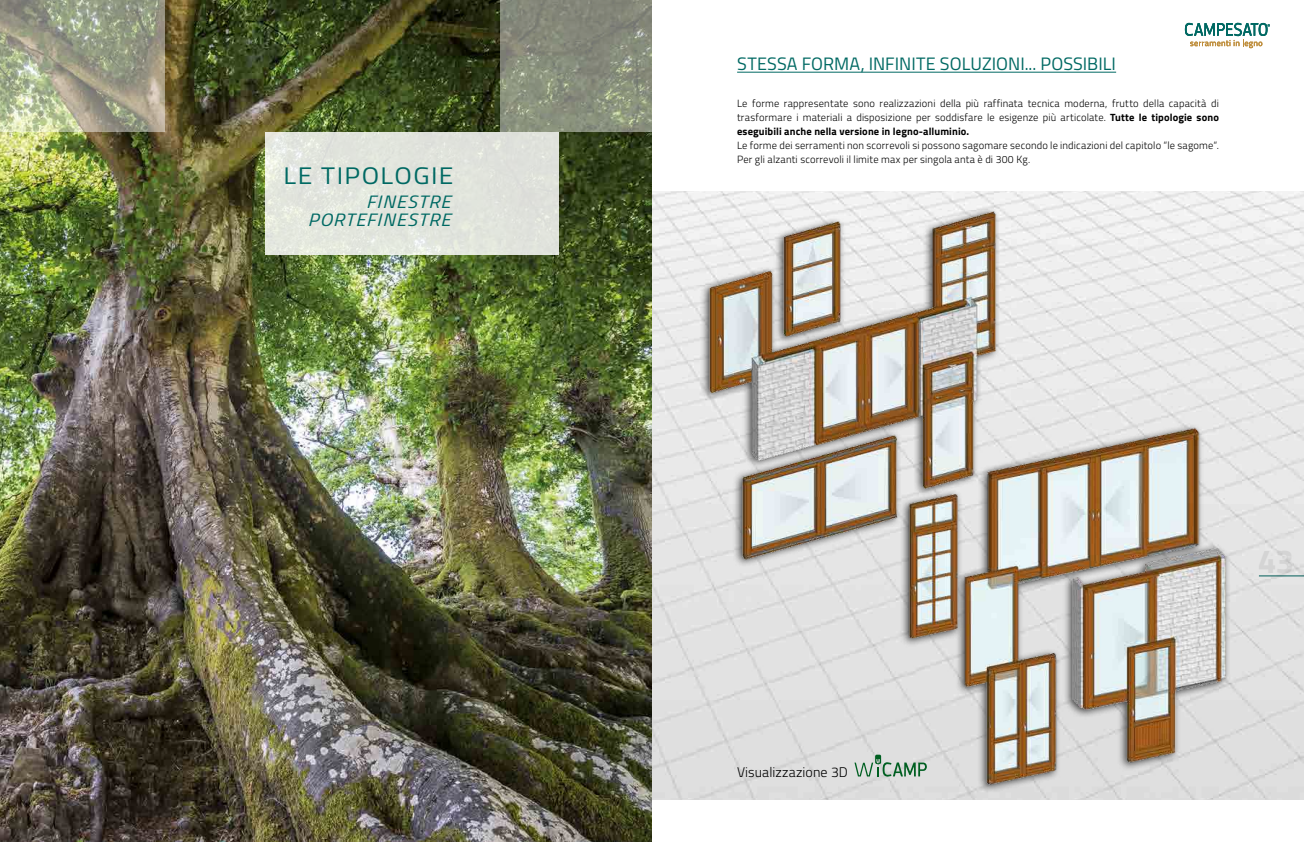
<style>
.page{position:relative;width:1304px;height:842px;background:#fff}
.page>*{position:absolute;margin:0;border:0;box-sizing:border-box;transform-origin:0 0}
.t1{font:24px "Titillium";letter-spacing:.05em;color:#006963;scale:1.1 1}
.t2{font:18px "Titillium";letter-spacing:.005em;color:#006963}
.t3{font:italic 18px/18px "Titillium";letter-spacing:.055em;color:#006963;text-align:right;scale:1.1 1}
.t4{font:300 14px "Titillium";letter-spacing:.005em;color:#000}
.t5{font:300 10.5px/14px "Titillium";letter-spacing:.015em;color:#000;text-align:justify}
.s1{font-weight:700}
</style>
<div class="page">
<img style="left:652px;top:191px;width:652px;height:608px">
<svg style="left:1185px;top:23px;width:85px;height:25px"></svg>
<img style="left:660px;top:191px;width:354px;height:390px">
<img style="left:894px;top:417px;width:410px;height:383px">
<hr style="left:737px;top:72px;width:379px;height:1px;background:#006963">
<img style="left:0;top:0;width:652px;height:842px">
<div style="left:265px;top:132px;width:293px;height:123px;background:#e1e4dd"></div>
<svg style="left:0;top:0;width:165px;height:132px;background:#a3a68d"></svg>
<svg style="left:500px;top:0;width:152px;height:132px;background:#888e7c"></svg>
<svg style="left:854px;top:755px;width:73px;height:22px;background:#a9bfb0"></svg>
<hr style="left:1259px;top:576px;width:45px;height:1px;background:#006963">
<h1 class="t1" style="left:284px;top:158px;width:156px">LE TIPOLOGIE</h1>
<h2 class="t3" style="left:308px;top:192px;width:131px">FINESTRE<br>PORTEFINESTRE</h2>
<h2 class="t2" style="left:737px;top:51px;width:380px">STESSA FORMA, INFINITE SOLUZIONI... POSSIBILI</h2>
<p class="t5" style="left:737px;top:96px;width:483px">Le forme rappresentate sono realizzazioni della più raffinata tecnica moderna, frutto della capacità di trasformare i materiali a disposizione per soddisfare le esigenze più articolate. <span class="s1">Tutte le tipologie sono eseguibili anche nella versione in legno-alluminio.</span></p>
<p class="t5" style="left:737px;top:138px;width:483px">Le forme dei serramenti non scorrevoli si possono sagomare secondo le indicazioni del capitolo “le sagome“.<br>Per gli alzanti scorrevoli il limite max per singola anta è di 300 Kg.</p>
<h3 class="t4" style="left:737px;top:762px;width:112px">Visualizzazione 3D</h3>
</div>
